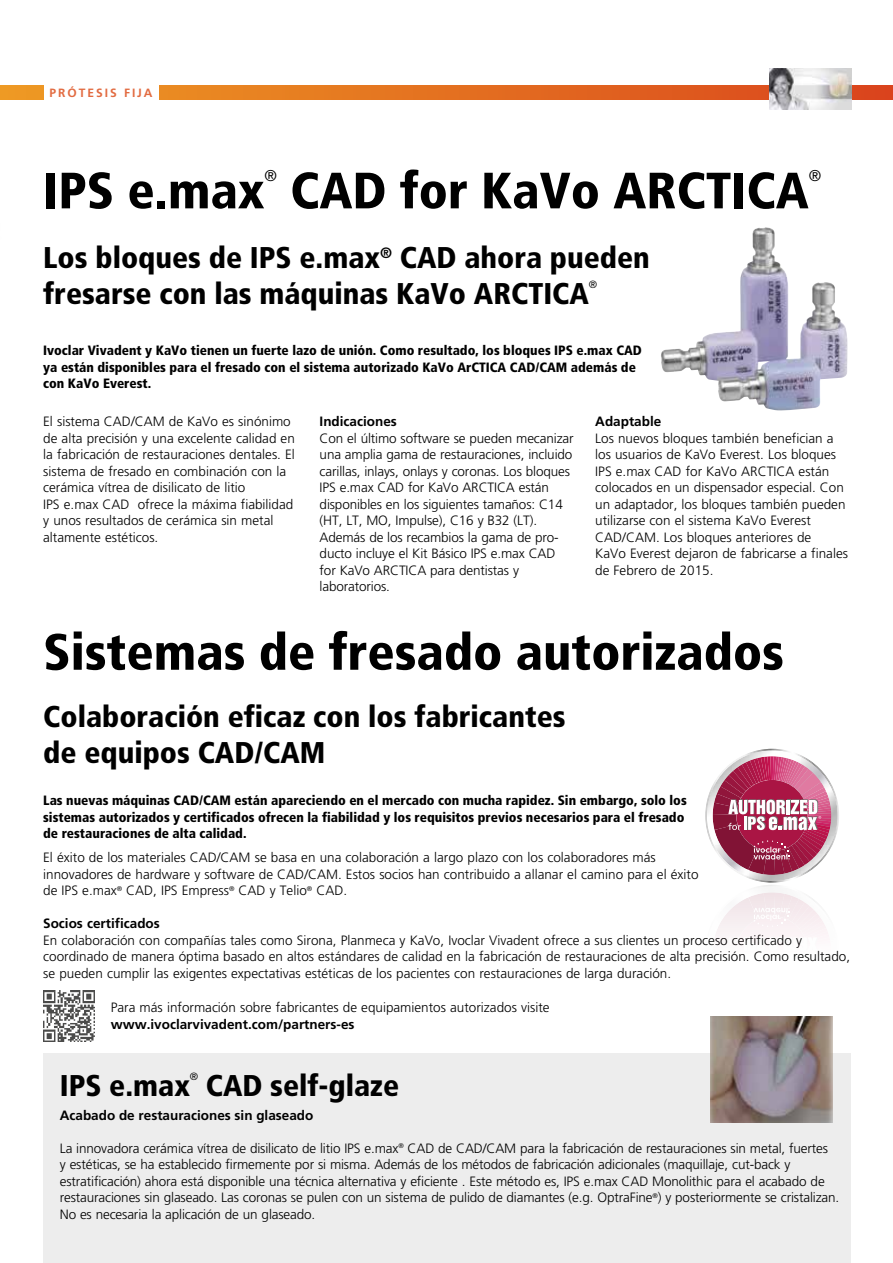
<style>
.page{position:relative;width:893px;height:1263px;background:#fff}
.page>*{position:absolute;margin:0;border:0;box-sizing:border-box;transform-origin:0 0}
.t1{font:900 condensed 51px "Frutiger";color:#000}
.t2{font:900 condensed 30px/36px "Frutiger";color:#000}
.t3{font:300 15.6px "Frutiger";color:#000}
.t4{font:300 13.5px/16.5px "Frutiger";color:#000}
.t5{font:900 condensed 13.5px/16.5px "Frutiger";color:#000}
.t6{font:700 13.5px "Frutiger";color:#000}
.t7{font:700 12px "Frutiger";letter-spacing:.165em;color:#e26b41}
.t8{font:300 10.5px "Frutiger";color:#000}
</style>
<div class="page">
<svg style="left:0;top:85px;width:1px;height:14px"></svg>
<img style="left:661px;top:228px;width:187px;height:182px">
<div style="left:43px;top:1053px;width:808px;height:210px;background:#ededed"></div>
<img style="left:710px;top:1018px;width:123px;height:104px">
<img style="left:710px;top:885px;width:123px;height:133px">
<svg style="left:713px;top:892px;width:119px;height:120px"></svg>
<img style="left:706px;top:749px;width:132px;height:133px">
<svg style="left:713px;top:756px;width:119px;height:119px"></svg>
<img style="left:43px;top:990px;width:51px;height:51px">
<svg style="left:1px;top:85px;width:892px;height:14px;background:#e36e20"></svg>
<div style="left:44px;top:81px;width:114px;height:22px;background:#fff"></div>
<img style="left:769px;top:69px;width:82px;height:41px">
<p class="t7" style="left:50px;top:85px;width:105px">PRÓTESIS FIJA</p>
<h1 class="t1" style="left:43px;top:160px;width:223px">IPS e.max</h1>
<p class="t3" style="left:264px;top:167px;width:14px">®</p>
<h1 class="t1" style="left:290px;top:160px;width:520px">CAD for KaVo ARCTICA</h1>
<p class="t3" style="left:809px;top:167px;width:14px">®</p>
<h2 class="t2" style="left:43px;top:240px;width:608px">Los bloques de IPS e.max<sup>®</sup> CAD ahora pueden fresarse con las máquinas KaVo ARCTICA</h2>
<p class="t8" style="left:589px;top:279px;width:10px">®</p>
<p class="t5" style="left:43px;top:342px;width:600px">Ivoclar Vivadent y KaVo tienen un fuerte lazo de unión. Como resultado, los bloques IPS e.max CAD ya están disponibles para el fresado con el sistema autorizado KaVo ArCTICA CAD/CAM además de con KaVo Everest.</p>
<p class="t4" style="left:43px;top:413px;width:253px">El sistema CAD/CAM de KaVo es sinónimo de alta precisión y una excelente calidad en la fabricación de restauraciones dentales. El sistema de fresado en combinación con la cerámica vítrea de disilicato de litio<br>IPS e.max CAD ofrece la máxima fiabilidad y unos resultados de cerámica sin metal altamente estéticos.</p>
<p class="t6" style="left:320px;top:413px;width:79px">Indicaciones</p>
<p class="t4" style="left:320px;top:430px;width:256px">Con el último software se pueden mecanizar una amplia gama de restauraciones, incluido carillas, inlays, onlays y coronas. Los bloques IPS e.max CAD for KaVo ARCTICA están disponibles en los siguientes tamaños: C14 (HT, LT, MO, Impulse), C16 y B32 (LT).<br>Además de los recambios la gama de pro&shy;ducto incluye el Kit Básico IPS e.max CAD for KaVo ARCTICA para dentistas y laboratorios.</p>
<p class="t6" style="left:595px;top:413px;width:68px">Adaptable</p>
<p class="t4" style="left:595px;top:430px;width:254px">Los nuevos bloques también benefician a los usuarios de KaVo Everest. Los bloques IPS e.max CAD for KaVo ARCTICA están colocados en un dispensador especial. Con un adaptador, los bloques también pueden utilizarse con el sistema KaVo Everest CAD/CAM. Los bloques anteriores de<br>KaVo Everest dejaron de fabricarse a finales de Febrero de 2015.</p>
<h1 class="t1" style="left:43px;top:621px;width:742px">Sistemas de fresado autorizados</h1>
<h2 class="t2" style="left:43px;top:699px;width:524px">Colaboración eficaz con los fabricantes de equipos CAD/CAM</h2>
<p class="t5" style="left:43px;top:792px;width:645px">Las nuevas máquinas CAD/CAM están apareciendo en el mercado con mucha rapidez. Sin embargo, solo los sistemas autorizados y certificados ofrecen la fiabilidad y los requisitos previos necesarios para el fresado de restauraciones de alta calidad.</p>
<p class="t4" style="left:43px;top:849px;width:657px">El éxito de los materiales CAD/CAM se basa en una colaboración a largo plazo con los colaboradores más innovadores de hardware y software de CAD/CAM. Estos socios han contribuido a allanar el camino para el éxito de IPS e.max<sup>®</sup> CAD, IPS Empress<sup>®</sup> CAD y Telio<sup>®</sup> CAD.</p>
<p class="t6" style="left:43px;top:915px;width:118px">Socios certificados</p>
<p class="t4" style="left:43px;top:932px;width:808px">En colaboración con compañías tales como Sirona, Planmeca y KaVo, Ivoclar Vivadent ofrece a sus clientes un proceso certificado y coordinado de manera óptima basado en altos estándares de calidad en la fabricación de restauraciones de alta precisión. Como resultado, se pueden cumplir las exigentes expectativas estéticas de los pacientes con restauraciones de larga duración.</p>
<p class="t4" style="left:111px;top:999px;width:440px">Para más información sobre fabricantes de equipamientos autorizados visite</p>
<p class="t6" style="left:111px;top:1016px;width:245px">www.ivoclarvivadent.com/partners-es</p>
<h2 class="t2" style="left:60px;top:1067px;width:132px">IPS e.max</h2>
<p class="t8" style="left:190px;top:1070px;width:10px">®</p>
<h2 class="t2" style="left:206px;top:1067px;width:195px">CAD self-glaze</h2>
<p class="t6" style="left:60px;top:1107px;width:255px">Acabado de restauraciones sin glaseado</p>
<p class="t4" style="left:60px;top:1140px;width:781px">La innovadora cerámica vítrea de disilicato de litio IPS e.max<sup>®</sup> CAD de CAD/CAM para la fabricación de restauraciones sin metal, fuertes<br>y estéticas, se ha establecido firmemente por si misma. Además de los métodos de fabricación adicionales (maquillaje, cut-back y estratificación) ahora está disponible una técnica alternativa y eficiente . Este método es, IPS e.max CAD Monolithic para el acabado de restauraciones sin glaseado. Las coronas se pulen con un sistema de pulido de diamantes (e.g. OptraFine<sup>®</sup>) y posteriormente se cristalizan.<br>No es necesaria la aplicación de un glaseado.</p>
</div>
